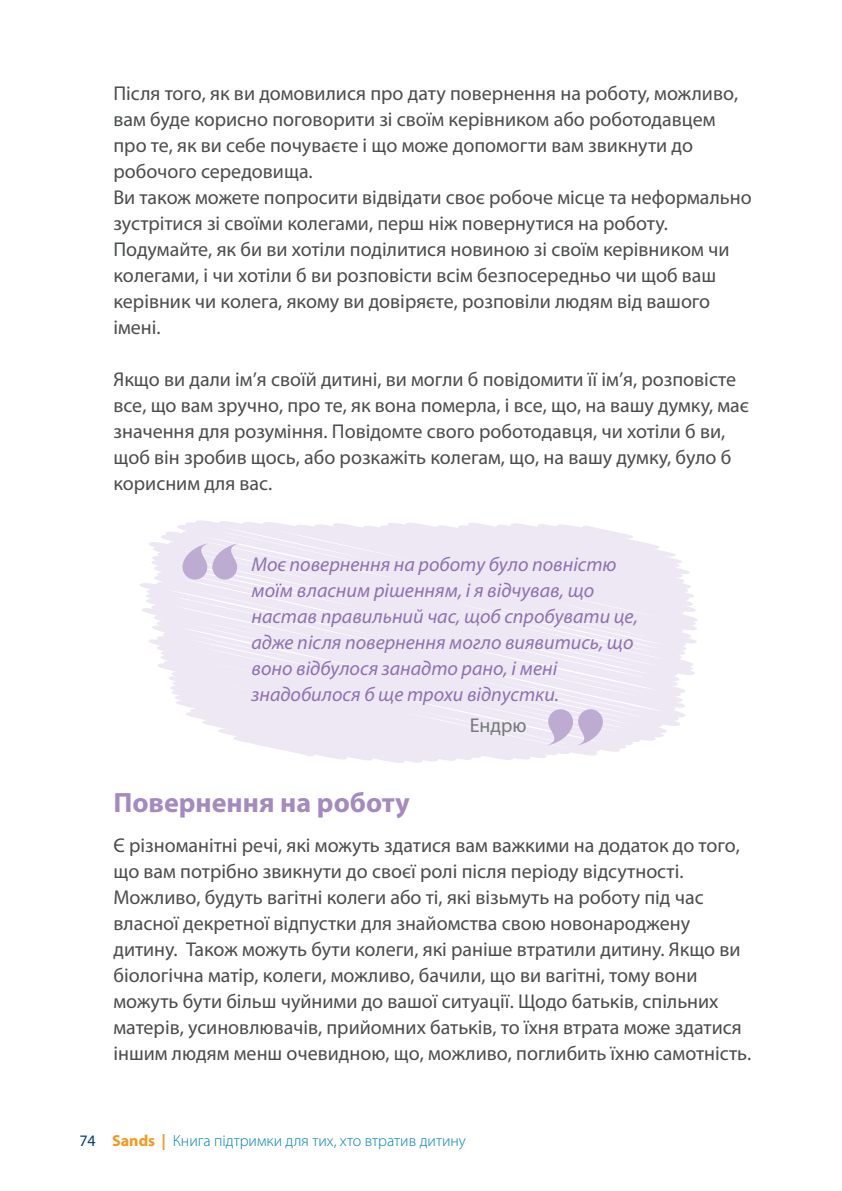
<style>
.page{position:relative;width:842px;height:1191px;background:#fff}
.page>*{position:absolute;margin:0;border:0;box-sizing:border-box;transform-origin:0 0}
.t1{font:700 28px "Myriad Pro";color:#a58ac0}
.t2{font:20px/26px "Myriad Pro";color:#4b4c4d}
.t3{font:italic 20px/26px "Myriad Pro";color:#8f70b1}
.Quote_Attribution{font:20px "Myriad Pro";color:#76787b}
.t4{font:300 16px "Myriad Pro";color:#0082ba}
.s1{font-weight:400;color:#003d78}
.s2{font-weight:700;color:#f7971d}
</style>
<div class="page">
<svg style="left:140px;top:520px;width:557px;height:243px;fill:#ede8f3"></svg>
<svg style="left:182px;top:543px;width:56px;height:36px;background:#d2c5e0"></svg>
<svg style="left:547px;top:709px;width:55px;height:36px;background:#d1c4df"></svg>
<p class="t2" style="left:113px;top:80px;width:639px">Після того, як ви домовилися про дату повернення на роботу, можливо, вам буде корисно поговорити зі своїм керівником або роботодавцем про те, як ви себе почуваєте і що може допомогти вам звикнути до робочого середовища.<br>Ви також можете попросити відвідати своє робоче місце та неформально зустрітися зі своїми колегами, перш ніж повернутися на роботу.<br>Подумайте, як би ви хотіли поділитися новиною зі своїм керівником чи колегами, і чи хотіли б ви розповісти всім безпосередньо чи щоб ваш керівник чи колега, якому ви довіряєте, розповіли людям від вашого імені.</p>
<p class="t2" style="left:113px;top:366px;width:637px">Якщо ви дали ім’я своїй дитині, ви могли б повідомити її ім’я, розповісте все, що вам зручно, про те, як вона померла, і все, що, на вашу думку, має значення для розуміння. Повідомте свого роботодавця, чи хотіли б ви, щоб він зробив щось, або розкажіть колегам, що, на вашу думку, було б корисним для вас.</p>
<p class="t3" style="left:251px;top:550px;width:388px">Моє повернення на роботу було повністю моїм власним рішенням, і я відчував, що настав правильний час, щоб спробувати це, адже після повернення могло виявитись, що воно відбулося занадто рано, і мені знадобилося б ще трохи відпустки.</p>
<p class="Quote_Attribution" style="left:469px;top:713px;width:58px">Ендрю</p>
<p class="t1" style="left:113px;top:784px;width:298px">Повернення на роботу</p>
<p class="t2" style="left:113px;top:832px;width:639px">Є різноманітні речі, які можуть здатися вам важкими на додаток до того, що вам потрібно звикнути до своєї ролі після періоду відсутності.<br>Можливо, будуть вагітні колеги або ті, які візьмуть на роботу під час власної декретної відпустки для знайомства свою новонароджену дитину. Також можуть бути колеги, які раніше втратили дитину. Якщо ви біологічна матір, колеги, можливо, бачили, що ви вагітні, тому вони можуть бути більш чуйними до вашої ситуації. Щодо батьків, спільних матерів, усиновлювачів, прийомних батьків, то їхня втрата може здатися іншим людям менш очевидною, що, можливо, поглибить їхню самотність.</p>
<p class="t4" style="left:79px;top:1130px;width:388px"><span class="s1">74</span> <span class="s2">Sands |</span> Книга підтримки для тих, хто втратив дитину</p>
</div>
